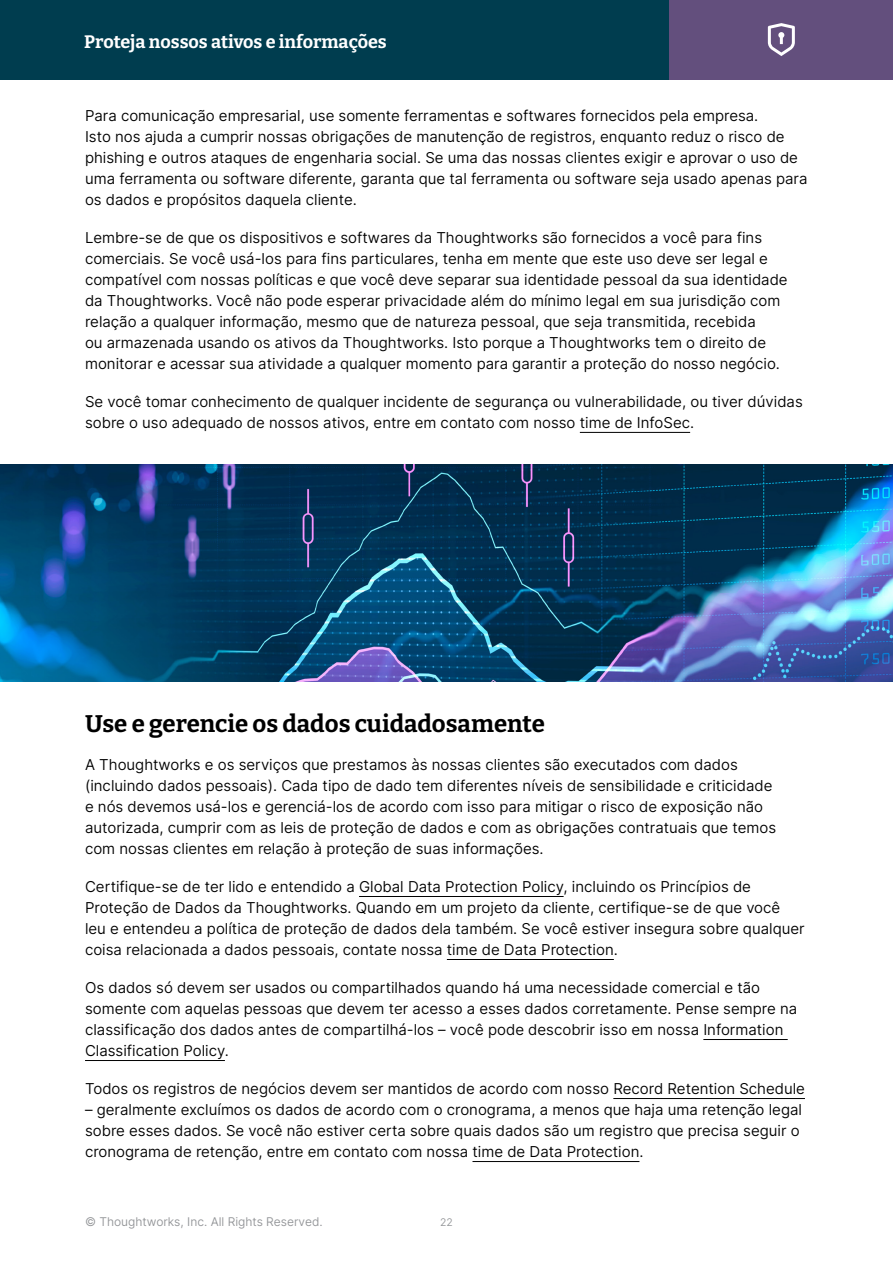
<style>
.page{position:relative;width:893px;height:1263px;background:#fff}
.page>*{position:absolute;margin:0;border:0;box-sizing:border-box;transform-origin:0 0}
.H3_TW{font:700 24px "Bitter";color:#000}
.t1{font:700 18px "Bitter";color:#fff}
.Paragraph_TW{font:15px/21px "Inter V";color:#000}
.t2{font:12px "Inter V";color:#939598}
.t3{font:10.5px "Inter V";color:#939598}
</style>
<div class="page">
<hr style="left:580px;top:432px;width:110px;height:1px;background:#000">
<hr style="left:359px;top:896px;width:205px;height:1px;background:#000">
<hr style="left:447px;top:959px;width:167px;height:1px;background:#000">
<hr style="left:703px;top:1039px;width:85px;height:1px;background:#000">
<hr style="left:85px;top:1060px;width:140px;height:1px;background:#000">
<hr style="left:613px;top:1098px;width:192px;height:1px;background:#000">
<hr style="left:472px;top:1161px;width:167px;height:1px;background:#000">
<div style="left:0;top:0;width:893px;height:79px;background:#003d4f"></div>
<div style="left:670px;top:0;width:223px;height:79px;background:#634f7d"></div>
<svg style="left:768px;top:23px;width:27px;height:33px"></svg>
<img style="left:0;top:464px;width:893px;height:218px">
<p class="t1" style="left:84px;top:30px;width:304px">Proteja nossos ativos e informações</p>
<p class="Paragraph_TW" style="left:85px;top:105px;width:724px">Para comunicação empresarial, use somente ferramentas e softwares fornecidos pela empresa.<br>Isto nos ajuda a cumprir nossas obrigações de manutenção de registros, enquanto reduz o risco de phishing e outros ataques de engenharia social. Se uma das nossas clientes exigir e aprovar o uso de uma ferramenta ou software diferente, garanta que tal ferramenta ou software seja usado apenas para os dados e propósitos daquela cliente.</p>
<p class="Paragraph_TW" style="left:85px;top:227px;width:704px">Lembre-se de que os dispositivos e softwares da Thoughtworks são fornecidos a você para fins comerciais. Se você usá-los para fins particulares, tenha em mente que este uso deve ser legal e compatível com nossas políticas e que você deve separar sua identidade pessoal da sua identidade da Thoughtworks. Você não pode esperar privacidade além do mínimo legal em sua jurisdição com relação a qualquer informação, mesmo que de natureza pessoal, que seja transmitida, recebida<br>ou armazenada usando os ativos da Thoughtworks. Isto porque a Thoughtworks tem o direito de monitorar e acessar sua atividade a qualquer momento para garantir a proteção do nosso negócio.</p>
<p class="Paragraph_TW" style="left:85px;top:391px;width:719px">Se você tomar conhecimento de qualquer incidente de segurança ou vulnerabilidade, ou tiver dúvidas sobre o uso adequado de nossos ativos, entre em contato com nosso time de InfoSec.</p>
<h3 class="H3_TW" style="left:85px;top:708px;width:461px">Use e gerencie os dados cuidadosamente</h3>
<p class="Paragraph_TW" style="left:85px;top:754px;width:693px">A Thoughtworks e os serviços que prestamos às nossas clientes são executados com dados (incluindo dados pessoais). Cada tipo de dado tem diferentes níveis de sensibilidade e criticidade e nós devemos usá-los e gerenciá-los de acordo com isso para mitigar o risco de exposição não autorizada, cumprir com as leis de proteção de dados e com as obrigações contratuais que temos com nossas clientes em relação à proteção de suas informações.</p>
<p class="Paragraph_TW" style="left:85px;top:876px;width:721px">Certifique-se de ter lido e entendido a Global Data Protection Policy, incluindo os Princípios de Proteção de Dados da Thoughtworks. Quando em um projeto da cliente, certifique-se de que você leu e entendeu a política de proteção de dados dela também. Se você estiver insegura sobre qualquer coisa relacionada a dados pessoais, contate nossa time de Data Protection.</p>
<p class="Paragraph_TW" style="left:85px;top:977px;width:714px">Os dados só devem ser usados ou compartilhados quando há uma necessidade comercial e tão somente com aquelas pessoas que devem ter acesso a esses dados corretamente. Pense sempre na classificação dos dados antes de compartilhá-los – você pode descobrir isso em nossa Information Classification Policy.</p>
<p class="Paragraph_TW" style="left:85px;top:1078px;width:721px">Todos os registros de negócios devem ser mantidos de acordo com nosso Record Retention Schedule</p>
<p class="Paragraph_TW" style="left:85px;top:1099px;width:718px">– geralmente excluímos os dados de acordo com o cronograma, a menos que haja uma retenção legal sobre esses dados. Se você não estiver certa sobre quais dados são um registro que precisa seguir o cronograma de retenção, entre em contato com nossa time de Data Protection.</p>
<p class="t2" style="left:85px;top:1213px;width:239px">© Thoughtworks, Inc. All Rights Reserved.</p>
<p class="t3" style="left:440px;top:1214px;width:14px">22</p>
</div>
